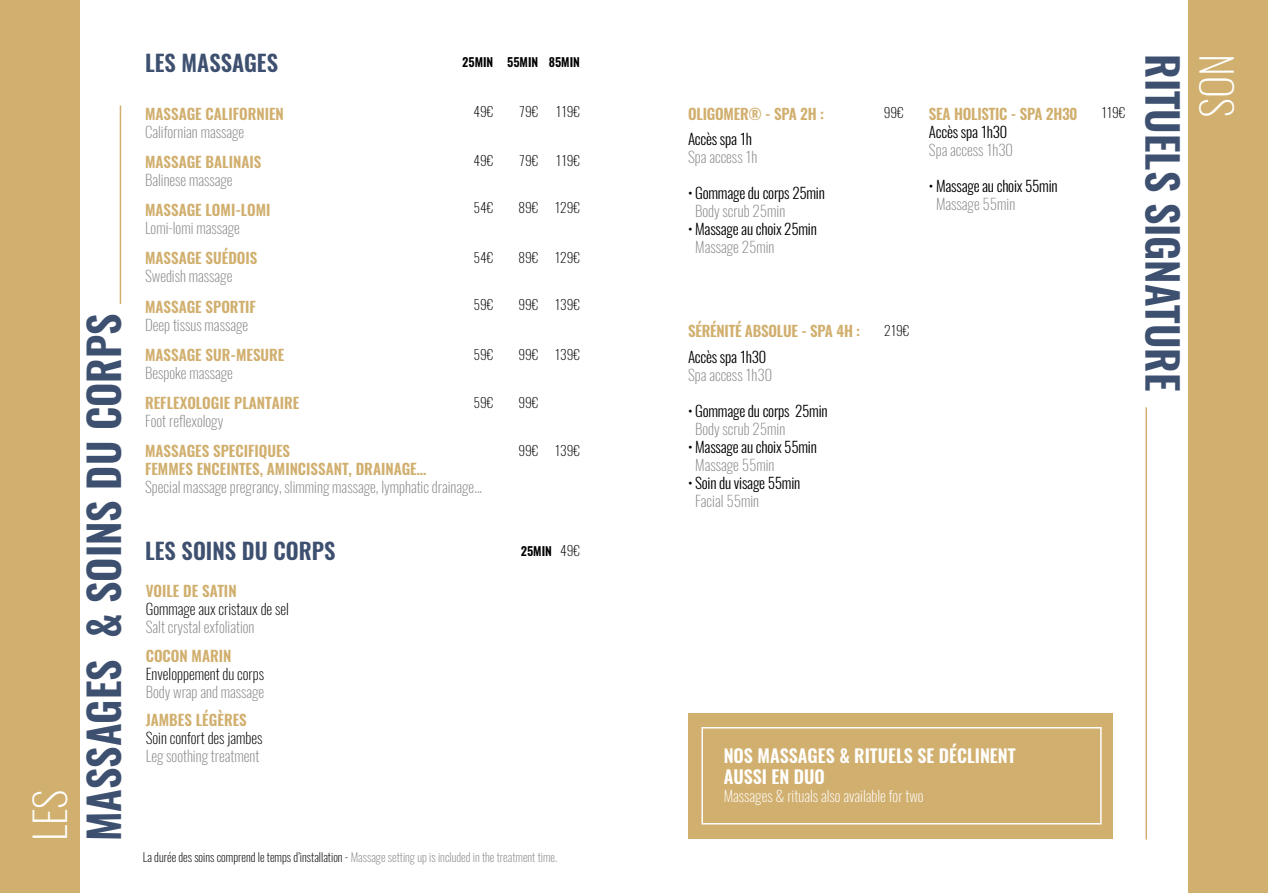
<style>
.page{position:relative;width:1268px;height:893px;background:#fff}
.page>*{position:absolute;margin:0;border:0;box-sizing:border-box;transform-origin:0 0}
.t1{font:600 42.45px "Oswald";color:#3e5070}
.t2{font:200 42.45px "Oswald";color:#fff}
.t3{font:600 22.5px "Oswald";color:#3e5070}
.t4{font:600 18px/21.6px "Oswald";color:#fff}
.t5{font:200 15px "Oswald";color:#878787}
.t6{font:600 15px/18px "Oswald";color:#d1af6e}
.t7{font:300 15px "Oswald";letter-spacing:-.015em;color:#000}
.t8{font:200 15px "Oswald";color:#000}
.t9{font:200 15px "Oswald";color:#fff}
.t10{font:200 13.5px "Oswald";color:#000}
.t11{font:600 12.15px "Oswald";color:#000}
.t12{font:200 12px "Oswald";color:#000}
.s1{color:#878787}
</style>
<div class="page">
<div style="left:0;top:0;width:79px;height:893px;background:#d1af6e"></div>
<hr style="left:120px;top:105px;width:1px;height:199px;background:#d1af6e">
<div style="left:1188px;top:0;width:79px;height:893px;background:#d1af6e"></div>
<hr style="left:1145px;top:407px;width:1px;height:433px;background:#d1af6e">
<div style="left:688px;top:713px;width:424px;height:126px;background:#d1af6e"></div>
<div style="left:701px;top:727px;width:400px;height:97px;border:2px solid #fff"></div>
<h1 class="t2" style="left:22px;top:841px;width:53px;rotate:-90deg">LES</h1>
<h1 class="t1" style="left:74px;top:841px;width:529px;rotate:-90deg">MASSAGES &amp; SOINS DU CORPS</h1>
<h2 class="t3" style="left:145px;top:48px;width:135px">LES MASSAGES</h2>
<p class="t11" style="left:462px;top:54px;width:78px">25MIN 55MIN</p>
<p class="t11" style="left:548px;top:54px;width:33px">85MIN</p>
<p class="t10" style="left:473px;top:103px;width:21px">49€</p>
<p class="t6" style="left:145px;top:105px;width:140px">MASSAGE CALIFORNIEN</p>
<p class="t5" style="left:145px;top:121px;width:101px">Californian massage</p>
<p class="t6" style="left:145px;top:153px;width:118px">MASSAGE BALINAIS</p>
<p class="t5" style="left:145px;top:169px;width:89px">Balinese massage</p>
<p class="t6" style="left:145px;top:201px;width:127px">MASSAGE LOMI-LOMI</p>
<p class="t5" style="left:145px;top:217px;width:96px">Lomi-lomi massage</p>
<p class="t6" style="left:145px;top:249px;width:114px">MASSAGE SUÉDOIS</p>
<p class="t5" style="left:145px;top:265px;width:89px">Swedish massage</p>
<p class="t6" style="left:145px;top:298px;width:112px">MASSAGE SPORTIF</p>
<p class="t5" style="left:145px;top:315px;width:105px">Deep tissus massage</p>
<p class="t6" style="left:145px;top:346px;width:141px">MASSAGE SUR-MESURE</p>
<p class="t5" style="left:145px;top:363px;width:89px">Bespoke massage</p>
<p class="t6" style="left:145px;top:394px;width:156px">REFLEXOLOGIE PLANTAIRE</p>
<p class="t5" style="left:145px;top:411px;width:80px">Foot reflexology</p>
<p class="t6" style="left:145px;top:442px;width:283px">MASSAGES SPECIFIQUES<br>FEMMES ENCEINTES, AMINCISSANT, DRAINAGE…</p>
<p class="t5" style="left:145px;top:477px;width:339px">Special massage pregrancy, slimming massage, lymphatic drainage...</p>
<p class="t10" style="left:473px;top:152px;width:21px">49€</p>
<p class="t10" style="left:473px;top:199px;width:21px">54€</p>
<p class="t10" style="left:473px;top:249px;width:21px">54€</p>
<p class="t10" style="left:473px;top:295px;width:21px">59€</p>
<p class="t10" style="left:473px;top:345px;width:21px">59€</p>
<p class="t10" style="left:473px;top:393px;width:21px">59€</p>
<p class="t10" style="left:518px;top:103px;width:21px">79€</p>
<p class="t10" style="left:518px;top:152px;width:21px">79€</p>
<p class="t10" style="left:556px;top:103px;width:26px">119€</p>
<p class="t10" style="left:556px;top:152px;width:26px">119€</p>
<p class="t10" style="left:518px;top:199px;width:21px">89€</p>
<p class="t10" style="left:554px;top:199px;width:27px">129€</p>
<p class="t10" style="left:518px;top:249px;width:21px">89€</p>
<p class="t10" style="left:554px;top:249px;width:27px">129€</p>
<p class="t10" style="left:518px;top:295px;width:21px">99€</p>
<p class="t10" style="left:518px;top:345px;width:21px">99€</p>
<p class="t10" style="left:518px;top:393px;width:21px">99€</p>
<p class="t10" style="left:518px;top:442px;width:21px">99€</p>
<p class="t10" style="left:554px;top:295px;width:27px">139€</p>
<p class="t10" style="left:554px;top:345px;width:27px">139€</p>
<p class="t10" style="left:554px;top:442px;width:27px">139€</p>
<h2 class="t3" style="left:145px;top:535px;width:192px">LES SOINS DU CORPS</h2>
<p class="t6" style="left:146px;top:583px;width:92px">VOILE DE SATIN</p>
<p class="t8" style="left:146px;top:599px;width:145px">Gommage aux cristaux de sel</p>
<p class="t5" style="left:146px;top:617px;width:110px">Salt crystal exfoliation</p>
<p class="t6" style="left:146px;top:647px;width:87px">COCON MARIN</p>
<p class="t8" style="left:146px;top:664px;width:120px">Enveloppement du corps</p>
<p class="t5" style="left:146px;top:682px;width:120px">Body wrap and massage</p>
<p class="t6" style="left:146px;top:712px;width:103px">JAMBES LÉGÈRES</p>
<p class="t8" style="left:146px;top:728px;width:118px">Soin confort des jambes</p>
<p class="t5" style="left:146px;top:746px;width:115px">Leg soothing treatment</p>
<p class="t11" style="left:520px;top:543px;width:33px">25MIN</p>
<p class="t10" style="left:560px;top:542px;width:21px">49€</p>
<p class="t12" style="left:143px;top:849px;width:416px">La durée des soins comprend le temps d’installation - <span class="s1">Massage setting up is included in the treatment time.</span></p>
<p class="t6" style="left:688px;top:105px;width:137px">OLIGOMER® - SPA 2H :</p>
<p class="t7" style="left:688px;top:129px;width:66px">Accès spa 1h</p>
<p class="t5" style="left:688px;top:147px;width:71px">Spa access 1h</p>
<p class="t7" style="left:688px;top:183px;width:138px">• Gommage du corps 25min</p>
<p class="t5" style="left:695px;top:201px;width:92px">Body scrub 25min</p>
<p class="t7" style="left:688px;top:219px;width:130px">• Massage au choix 25min</p>
<p class="t5" style="left:695px;top:237px;width:81px">Massage 25min</p>
<p class="t6" style="left:688px;top:323px;width:173px">SÉRÉNITÉ ABSOLUE - SPA 4H :</p>
<p class="t7" style="left:688px;top:347px;width:80px">Accès spa 1h30</p>
<p class="t5" style="left:688px;top:365px;width:86px">Spa access 1h30</p>
<p class="t7" style="left:688px;top:401px;width:141px">• Gommage du corps 25min</p>
<p class="t5" style="left:695px;top:419px;width:92px">Body scrub 25min</p>
<p class="t7" style="left:688px;top:437px;width:130px">• Massage au choix 55min</p>
<p class="t5" style="left:695px;top:455px;width:81px">Massage 55min</p>
<p class="t7" style="left:688px;top:473px;width:114px">• Soin du visage 55min</p>
<p class="t5" style="left:695px;top:491px;width:65px">Facial 55min</p>
<p class="t10" style="left:883px;top:104px;width:21px">99€</p>
<p class="t10" style="left:1101px;top:104px;width:26px">119€</p>
<p class="t6" style="left:928px;top:105px;width:150px">SEA HOLISTIC - SPA 2H30</p>
<p class="t7" style="left:928px;top:122px;width:80px">Accès spa 1h30</p>
<p class="t5" style="left:928px;top:140px;width:86px">Spa access 1h30</p>
<p class="t7" style="left:928px;top:176px;width:130px">• Massage au choix 55min</p>
<p class="t5" style="left:935px;top:194px;width:81px">Massage 55min</p>
<p class="t10" style="left:883px;top:321px;width:27px">219€</p>
<h1 class="t1" style="left:1192px;top:54px;width:339px;rotate:90deg">RITUELS SIGNATURE</h1>
<h1 class="t2" style="left:1244px;top:54px;width:64px;rotate:90deg">NOS</h1>
<p class="t4" style="left:723px;top:745px;width:293px">NOS MASSAGES &amp; RITUELS SE DÉCLINENT<br>AUSSI EN DUO</p>
<p class="t9" style="left:723px;top:786px;width:201px">Massages &amp; rituals also available for two</p>
</div>
